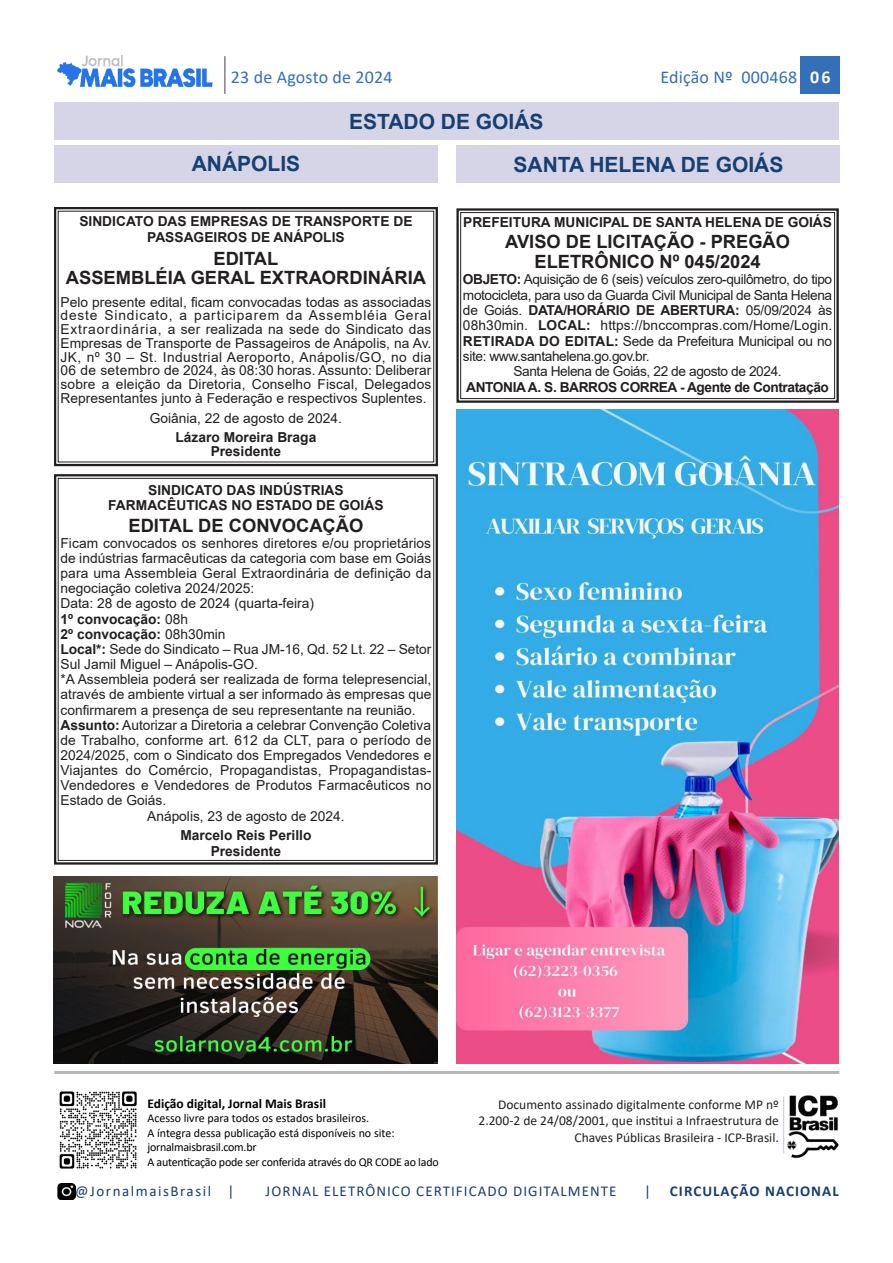
<style>
.page{position:relative;width:893px;height:1263px;background:#fff}
.page>*{position:absolute;margin:0;border:0;box-sizing:border-box;transform-origin:0 0}
.t1{font:700 21px "Arial";color:#173f72}
.t2{font:700 18.3px/19.4px "Arial";color:#231f20;text-align:center}
.t3{font:18px "Calibri";letter-spacing:.01em;color:#346fb7}
.t4{font:15px "Calibri";letter-spacing:.07em;color:#173f72}
.t5{font:15px "Calibri";letter-spacing:.105em;color:#173f72}
.t6{font:700 15px "Calibri";letter-spacing:.07em;color:#173f72}
.t7{font:13.8px "Arial";color:#231f20}
.t8{font:700 13.8px/15.5px "Arial";color:#231f20;text-align:center}
.t9{font:13.65px/13.6px "Arial";letter-spacing:-.03em;color:#231f20;text-align:justify}
.t10{font:700 13.65px/16px "Arial";color:#231f20;text-align:center}
.t11{font:13.65px "Arial";letter-spacing:.01em;color:#231f20}
.t12{font:700 13.65px "Arial";letter-spacing:-.02em;color:#231f20}
.t13{font:700 13.65px "Arial";letter-spacing:-.03em;color:#231f20}
.t14{font:13.65px "Arial";color:#231f20}
.t15{font:13.5px/16.2px "Calibri";color:#231f20;text-align:right}
.t16{font:700 13.5px "Calibri";color:#000}
.t17{font:12px/14.4px "Calibri";letter-spacing:-.01em;color:#000}
.s1{font-weight:700;color:#fff}
.s2{font-weight:400}
.s3{font-weight:700}
</style>
<div class="page">
<div style="left:800px;top:56px;width:40px;height:38px;background:#346fb7"></div>
<hr style="left:224px;top:56px;width:2px;height:38px;background:#808285">
<img style="left:57px;top:56px;width:156px;height:32px">
<img style="left:59px;top:1091px;width:78px;height:78px">
<img style="left:57px;top:1184px;width:18px;height:16px">
<hr style="left:54px;top:1071px;width:785px;height:3px;background:#b5b6b6">
<img style="left:783px;top:1095px;width:56px;height:64px">
<hr style="left:783px;top:1096px;width:1px;height:57px;background:#c7c7d9">
<div style="left:54px;top:102px;width:785px;height:38px;background:#d5d5e7"></div>
<div style="left:54px;top:145px;width:384px;height:37px;background:#d5d5e7"></div>
<div style="left:456px;top:146px;width:384px;height:37px;background:#d5d5e7"></div>
<div style="left:54px;top:207px;width:384px;height:259px;border:2px solid #231f20"></div>
<img style="left:456px;top:409px;width:383px;height:654px">
<div style="left:456px;top:208px;width:383px;height:195px;border:2px solid #231f20"></div>
<div style="left:460px;top:212px;width:375px;height:187px;border:1px solid #231f20"></div>
<div style="left:54px;top:474px;width:384px;height:391px;border:2px solid #231f20"></div>
<div style="left:58px;top:478px;width:376px;height:383px;border:1px solid #231f20"></div>
<img style="left:54px;top:877px;width:384px;height:186px">
<h3 class="t3" style="left:231px;top:65px;width:163px">23 de Agosto de 2024</h3>
<h3 class="t3" style="left:660px;top:65px;width:172px">Edição Nº 000468 <span class="s1">06</span></h3>
<h1 class="t1" style="left:349px;top:106px;width:196px">ESTADO DE GOIÁS</h1>
<h1 class="t1" style="left:192px;top:149px;width:110px">ANÁPOLIS</h1>
<h1 class="t1" style="left:513px;top:150px;width:271px">SANTA HELENA DE GOIÁS</h1>
<p class="t10" style="left:79px;top:213px;width:335px">SINDICATO DAS EMPRESAS DE TRANSPORTE DE<br>PASSAGEIROS DE ANÁPOLIS</p>
<h2 class="t2" style="left:66px;top:249px;width:362px">EDITAL<br>ASSEMBLÉIA GERAL EXTRAORDINÁRIA</h2>
<p class="t9" style="left:61px;top:295px;width:372px">Pelo presente edital, ficam convocadas todas as associadas deste Sindicato, a participarem da Assembléia Geral Extraordinária, a ser realizada na sede do Sindicato das Empresas de Transporte de Passageiros de Anápolis, na Av.<br>JK, nº 30 – St. Industrial Aeroporto, Anápolis/GO, no dia 06 de setembro de 2024, às 08:30 horas. Assunto: Deliberar sobre a eleição da Diretoria, Conselho Fiscal, Delegados Representantes junto à Federação e respectivos Suplentes.</p>
<p class="t14" style="left:150px;top:409px;width:194px">Goiânia, 22 de agosto de 2024.</p>
<p class="t10" style="left:176px;top:430px;width:142px;line-height:14.4px">Lázaro Moreira Braga<br>Presidente</p>
<p class="t8" style="left:108px;top:483px;width:277px">SINDICATO DAS INDÚSTRIAS<br>FARMACÊUTICAS NO ESTADO DE GOIÁS</p>
<h2 class="t2" style="left:128px;top:516px;width:237px">EDITAL DE CONVOCAÇÃO</h2>
<p class="t7" style="left:61px;top:533px;width:372px">Ficam convocados os senhores diretores e/ou proprietários</p>
<p class="t7" style="left:61px;top:549px;width:372px">de indústrias farmacêuticas da categoria com base em Goiás</p>
<p class="t7" style="left:61px;top:564px;width:372px">para uma Assembleia Geral Extraordinária de definição da</p>
<p class="t7" style="left:61px;top:579px;width:195px">negociação coletiva 2024/2025:</p>
<p class="t7" style="left:61px;top:594px;width:255px">Data: 28 de agosto de 2024 (quarta-feira)</p>
<p class="t8" style="left:61px;top:611px;width:129px">1º convocação: <span class="s2">08h</span></p>
<p class="t8" style="left:61px;top:626px;width:167px">2º convocação: <span class="s2">08h30min</span></p>
<p class="t7" style="left:61px;top:640px;width:372px"><span class="s3">Local*:</span> Sede do Sindicato – Rua JM-16, Qd. 52 Lt. 22 – Setor</p>
<p class="t7" style="left:61px;top:655px;width:199px">Sul Jamil Miguel – Anápolis-GO.</p>
<p class="t7" style="left:61px;top:670px;width:372px">*A Assembleia poderá ser realizada de forma telepresencial,</p>
<p class="t7" style="left:61px;top:685px;width:372px">através de ambiente virtual a ser informado às empresas que</p>
<p class="t7" style="left:61px;top:700px;width:357px">confirmarem a presença de seu representante na reunião.</p>
<p class="t7" style="left:61px;top:715px;width:372px"><span class="s3">Assunto:</span> Autorizar a Diretoria a celebrar Convenção Coletiva</p>
<p class="t7" style="left:61px;top:730px;width:372px">de Trabalho, conforme art. 612 da CLT, para o período de</p>
<p class="t7" style="left:61px;top:746px;width:372px">2024/2025, com o Sindicato dos Empregados Vendedores e</p>
<p class="t7" style="left:61px;top:761px;width:372px">Viajantes do Comércio, Propagandistas, Propagandistas-</p>
<p class="t7" style="left:61px;top:776px;width:372px">Vendedores e Vendedores de Produtos Farmacêuticos no</p>
<p class="t7" style="left:61px;top:791px;width:107px">Estado de Goiás.</p>
<p class="t7" style="left:147px;top:806px;width:199px">Anápolis, 23 de agosto de 2024.</p>
<p class="t8" style="left:180px;top:828px;width:132px">Marcelo Reis Perillo<br>Presidente</p>
<p class="t10" style="left:463px;top:214px;width:370px">PREFEITURA MUNICIPAL DE SANTA HELENA DE GOIÁS</p>
<h2 class="t2" style="left:505px;top:232px;width:286px;line-height:20px">AVISO DE LICITAÇÃO - PREGÃO<br>ELETRÔNICO Nº 045/2024</h2>
<p class="t9" style="left:463px;top:273px;width:371px"><span class="s3">OBJETO:</span> Aquisição de 6 (seis) veículos zero-quilômetro, do tipo</p>
<p class="t9" style="left:463px;top:288px;width:371px">motocicleta, para uso da Guarda Civil Municipal de Santa Helena</p>
<p class="t12" style="left:463px;top:300px;width:371px"><span class="s2">de Goiás.</span> DATA/HORÁRIO DE ABERTURA: <span class="s2">05/09/2024 às</span></p>
<p class="t11" style="left:463px;top:316px;width:371px">08h30min. <span class="s3">LOCAL:</span> https://bnccompras.com/Home/Login.</p>
<p class="t9" style="left:463px;top:334px;width:371px"><span class="s3">RETIRADA DO EDITAL:</span> Sede da Prefeitura Municipal ou no</p>
<p class="t9" style="left:463px;top:349px;width:188px">site: www.santahelena.go.gov.br.</p>
<p class="t9" style="left:513px;top:364px;width:270px">Santa Helena de Goiás, 22 de agosto de 2024.</p>
<p class="t13" style="left:466px;top:377px;width:364px">ANTONIA A. S. BARROS CORREA - Agente de Contratação</p>
<p class="t16" style="left:147px;top:1094px;width:180px">Edição digital, Jornal Mais Brasil</p>
<p class="t17" style="left:147px;top:1111px;width:293px">Acesso livre para todos os estados brasileiros.<br>A íntegra dessa publicação está disponíveis no site: jornalmaisbrasil.com.br<br>A autenticação pode ser conferida através do QR CODE ao lado</p>
<p class="t15" style="left:479px;top:1096px;width:302px">Documento assinado digitalmente conforme MP nº<br>2.200-2 de 24/08/2001, que institui a Infraestrutura de<br>Chaves Públicas Brasileira - ICP-Brasil.</p>
<p class="t5" style="left:75px;top:1181px;width:161px">@JornalmaisBrasil |</p>
<p class="t4" style="left:266px;top:1181px;width:352px">JORNAL ELETRÔNICO CERTIFICADO DIGITALMENTE</p>
<p class="t4" style="left:644px;top:1181px;width:8px">|</p>
<p class="t6" style="left:670px;top:1181px;width:170px">CIRCULAÇÃO NACIONAL</p>
</div>
